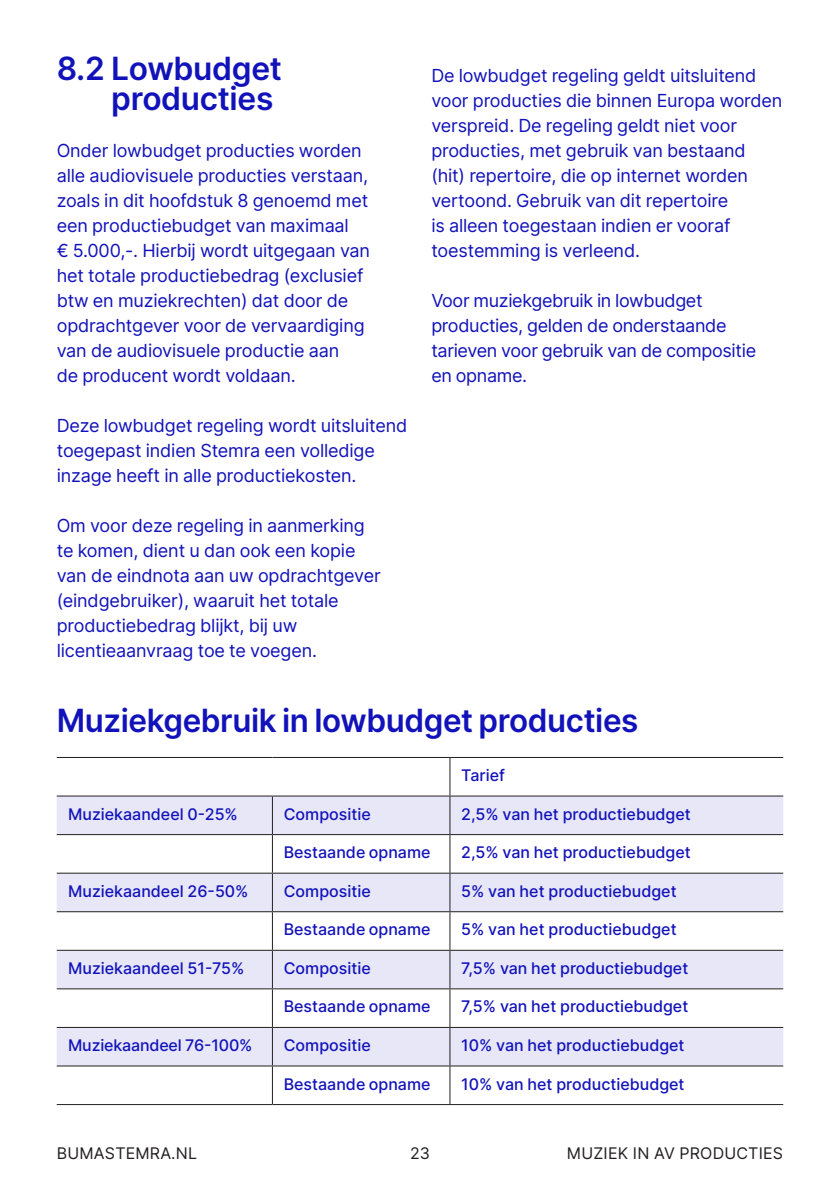
<style>
.page{position:relative;width:840px;height:1191px;background:#fff}
.page>*{position:absolute;margin:0;border:0;box-sizing:border-box;transform-origin:0 0}
.t1{font:600 32px/30px "Inter";letter-spacing:-.01em;color:#1212ba;text-align:right}
.t2{font:18px/25px "Inter";letter-spacing:-.01em;color:#1212ba}
.t3{font:500 16px "Inter";color:#1212ba}
.t4{font:16px "Inter";letter-spacing:.01em;color:#231f20}
</style>
<div class="page">
<svg style="left:57px;top:796px;width:725px;height:269px;fill:#e7e7f8"></svg>
<hr style="left:449px;top:758px;width:1px;height:37px;background:#231f20">
<hr style="left:272px;top:796px;width:1px;height:38px;background:#231f20">
<hr style="left:449px;top:796px;width:1px;height:38px;background:#231f20">
<hr style="left:57px;top:834px;width:215px;height:1px;background:#231f20">
<hr style="left:272px;top:834px;width:177px;height:1px;background:#231f20">
<hr style="left:272px;top:835px;width:1px;height:37px;background:#231f20">
<hr style="left:449px;top:834px;width:333px;height:1px;background:#231f20">
<hr style="left:449px;top:835px;width:1px;height:37px;background:#231f20">
<hr style="left:57px;top:872px;width:215px;height:1px;background:#231f20">
<hr style="left:272px;top:872px;width:177px;height:1px;background:#231f20">
<hr style="left:272px;top:873px;width:1px;height:38px;background:#231f20">
<hr style="left:449px;top:872px;width:333px;height:1px;background:#231f20">
<hr style="left:449px;top:873px;width:1px;height:38px;background:#231f20">
<hr style="left:57px;top:911px;width:215px;height:1px;background:#231f20">
<hr style="left:272px;top:911px;width:177px;height:1px;background:#231f20">
<hr style="left:272px;top:912px;width:1px;height:37px;background:#231f20">
<hr style="left:449px;top:911px;width:333px;height:1px;background:#231f20">
<hr style="left:449px;top:912px;width:1px;height:37px;background:#231f20">
<hr style="left:57px;top:949px;width:215px;height:1px;background:#231f20">
<hr style="left:272px;top:949px;width:177px;height:1px;background:#231f20">
<hr style="left:272px;top:950px;width:1px;height:38px;background:#231f20">
<hr style="left:449px;top:949px;width:333px;height:1px;background:#231f20">
<hr style="left:449px;top:950px;width:1px;height:38px;background:#231f20">
<hr style="left:57px;top:988px;width:215px;height:1px;background:#231f20">
<hr style="left:272px;top:988px;width:177px;height:1px;background:#231f20">
<hr style="left:272px;top:989px;width:1px;height:38px;background:#231f20">
<hr style="left:449px;top:988px;width:333px;height:1px;background:#231f20">
<hr style="left:449px;top:989px;width:1px;height:38px;background:#231f20">
<hr style="left:57px;top:1027px;width:215px;height:1px;background:#231f20">
<hr style="left:272px;top:1027px;width:177px;height:1px;background:#231f20">
<hr style="left:272px;top:1028px;width:1px;height:37px;background:#231f20">
<hr style="left:449px;top:1027px;width:333px;height:1px;background:#231f20">
<hr style="left:449px;top:1028px;width:1px;height:37px;background:#231f20">
<hr style="left:272px;top:1066px;width:1px;height:38px;background:#231f20">
<hr style="left:449px;top:1066px;width:1px;height:38px;background:#231f20">
<hr style="left:57px;top:1065px;width:215px;height:1px;background:#231f20">
<hr style="left:272px;top:1065px;width:177px;height:1px;background:#231f20">
<hr style="left:449px;top:1065px;width:333px;height:1px;background:#231f20">
<hr style="left:57px;top:1104px;width:215px;height:1px;background:#231f20">
<hr style="left:272px;top:1104px;width:177px;height:1px;background:#231f20">
<hr style="left:449px;top:1104px;width:333px;height:1px;background:#231f20">
<hr style="left:57px;top:757px;width:215px;height:1px;background:#231f20">
<hr style="left:272px;top:757px;width:177px;height:1px;background:#231f20">
<hr style="left:449px;top:757px;width:333px;height:1px;background:#231f20">
<hr style="left:57px;top:795px;width:215px;height:1px;background:#231f20">
<hr style="left:272px;top:795px;width:177px;height:1px;background:#231f20">
<hr style="left:449px;top:795px;width:333px;height:1px;background:#231f20">
<h1 class="t1" style="left:57px;top:53px;width:226px">8.2 Lowbudget producties</h1>
<p class="t2" style="left:57px;top:137px;width:315px">Onder lowbudget producties worden alle audiovisuele producties verstaan, zoals in dit hoofdstuk 8 genoemd met een productiebudget van maximaal<br>€ 5.000,-. Hierbij wordt uitgegaan van het totale productiebedrag (exclusief btw en muziekrechten) dat door de opdrachtgever voor de vervaardiging van de audiovisuele productie aan<br>de producent wordt voldaan.</p>
<p class="t2" style="left:57px;top:412px;width:352px">Deze lowbudget regeling wordt uitsluitend toegepast indien Stemra een volledige inzage heeft in alle productiekosten.</p>
<p class="t2" style="left:57px;top:512px;width:325px">Om voor deze regeling in aanmerking te komen, dient u dan ook een kopie van de eindnota aan uw opdrachtgever (eindgebruiker), waaruit het totale productiebedrag blijkt, bij uw licentieaanvraag toe te voegen.</p>
<p class="t2" style="left:431px;top:62px;width:352px">De lowbudget regeling geldt uitsluitend voor producties die binnen Europa worden verspreid. De regeling geldt niet voor producties, met gebruik van bestaand (hit) repertoire, die op internet worden vertoond. Gebruik van dit repertoire<br>is alleen toegestaan indien er vooraf toestemming is verleend.</p>
<p class="t2" style="left:431px;top:287px;width:326px">Voor muziekgebruik in lowbudget producties, gelden de onderstaande tarieven voor gebruik van de compositie en opname.</p>
<h1 class="t1" style="left:57px;top:704px;width:583px">Muziekgebruik in lowbudget producties</h1>
<p class="t3" style="left:461px;top:763px;width:45px">Tarief</p>
<p class="t3" style="left:68px;top:802px;width:171px">Muziekaandeel 0-25%</p>
<p class="t3" style="left:283px;top:802px;width:88px">Compositie</p>
<p class="t3" style="left:461px;top:802px;width:231px">2,5% van het productiebudget</p>
<p class="t3" style="left:283px;top:840px;width:148px">Bestaande opname</p>
<p class="t3" style="left:461px;top:840px;width:231px">2,5% van het productiebudget</p>
<p class="t3" style="left:68px;top:879px;width:182px">Muziekaandeel 26-50%</p>
<p class="t3" style="left:283px;top:879px;width:88px">Compositie</p>
<p class="t3" style="left:461px;top:879px;width:217px">5% van het productiebudget</p>
<p class="t3" style="left:283px;top:917px;width:148px">Bestaande opname</p>
<p class="t3" style="left:461px;top:917px;width:217px">5% van het productiebudget</p>
<p class="t3" style="left:68px;top:956px;width:178px">Muziekaandeel 51-75%</p>
<p class="t3" style="left:283px;top:956px;width:88px">Compositie</p>
<p class="t3" style="left:461px;top:956px;width:228px">7,5% van het productiebudget</p>
<p class="t3" style="left:283px;top:995px;width:148px">Bestaande opname</p>
<p class="t3" style="left:461px;top:995px;width:228px">7,5% van het productiebudget</p>
<p class="t3" style="left:68px;top:1033px;width:186px">Muziekaandeel 76-100%</p>
<p class="t3" style="left:283px;top:1033px;width:88px">Compositie</p>
<p class="t3" style="left:461px;top:1033px;width:225px">10% van het productiebudget</p>
<p class="t3" style="left:283px;top:1072px;width:148px">Bestaande opname</p>
<p class="t3" style="left:461px;top:1072px;width:225px">10% van het productiebudget</p>
<p class="t4" style="left:57px;top:1142px;width:142px">BUMASTEMRA.NL</p>
<p class="t4" style="left:410px;top:1142px;width:21px">23</p>
<p class="t4" style="left:566px;top:1142px;width:217px">MUZIEK IN AV PRODUCTIES</p>
</div>
